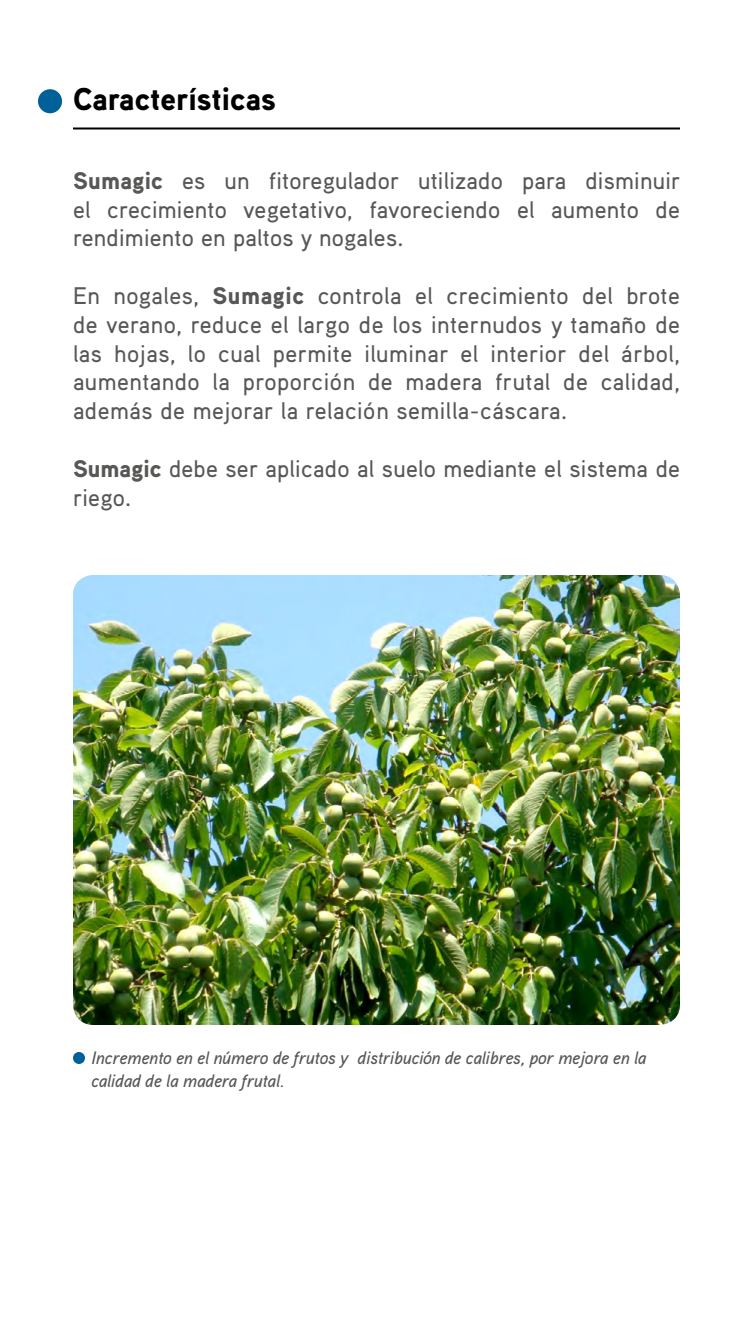
<style>
.page{position:relative;width:750px;height:1334px;background:#fff}
.page>*{position:absolute;margin:0;border:0;box-sizing:border-box;transform-origin:0 0}
.t1{font:900 31.5px "Aaux Pro";color:#000}
.t2{font:24px/28.8px "Aaux Pro Medium OSF";letter-spacing:.01em;color:#575756;text-align:justify}
.t3{font:18px/23px "Aaux Pro Medium Italic OSF";letter-spacing:-.01em;color:#575756}
.s1{font-family:"Aaux Pro";font-weight:900}
</style>
<div class="page">
<hr style="left:73px;top:128px;width:607px;height:2px;background:#000">
<img style="left:73px;top:575px;width:607px;height:450px">
<div style="left:38px;top:89px;width:24px;height:24px;background:#006098;border-radius:50%"></div>
<div style="left:73px;top:1052px;width:12px;height:12px;background:#006098;border-radius:50%"></div>
<h1 class="t1" style="left:73px;top:79px;width:204px">Características</h1>
<p class="t2" style="left:73px;top:165px;width:609px"><span class="s1">Sumagic</span> es un fitoregulador utilizado para disminuir el crecimiento vegetativo, favoreciendo el aumento de rendimiento en paltos y nogales.</p>
<p class="t2" style="left:73px;top:281px;width:609px">En nogales, <span class="s1">Sumagic</span> controla el crecimiento del brote de verano, reduce el largo de los internudos y tamaño de las hojas, lo cual permite iluminar el interior del árbol, aumentando la proporción de madera frutal de calidad, además de mejorar la relación semilla-cáscara.</p>
<p class="t2" style="left:73px;top:453px;width:609px"><span class="s1">Sumagic</span> debe ser aplicado al suelo mediante el sistema de riego.</p>
<p class="t3" style="left:91px;top:1045px;width:557px">Incremento en el número de frutos y distribución de calibres, por mejora en la calidad de la madera frutal.</p>
</div>
